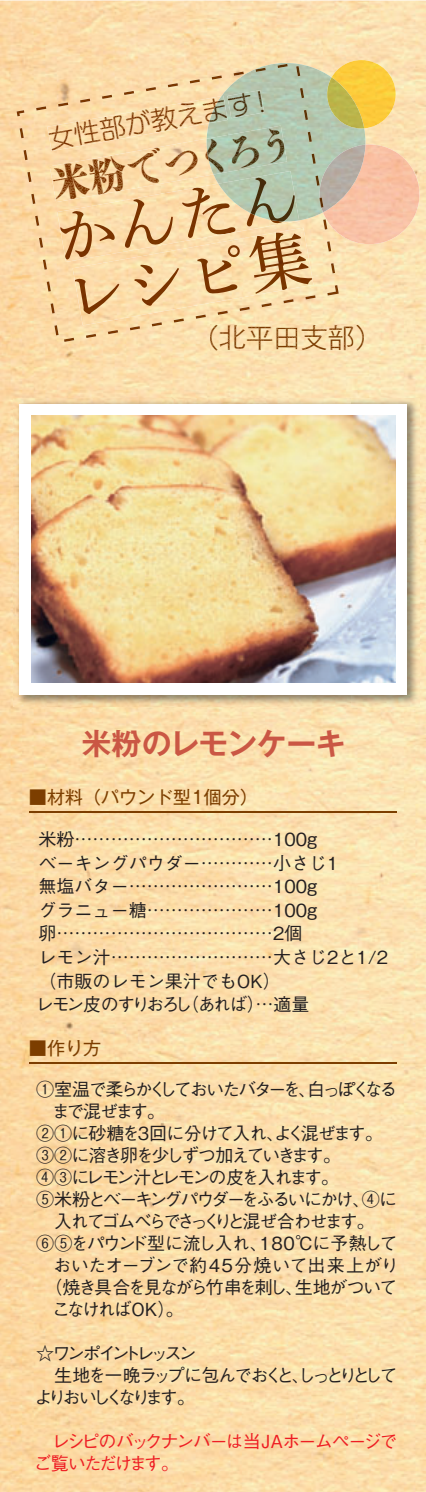
<style>
.page{position:relative;width:426px;height:1492px;background:#fff}
.page>*{position:absolute;margin:0;border:0;box-sizing:border-box;transform-origin:0 0}
.t1{font:39.6px "Shuei Shogo M Std H 90 pv RKSJ H";color:#7a3100;scale:.96 1}
.t2{font:30px "Gothic MB101 Pr 6 De Bold 90 pv RKSJ H";letter-spacing:-.025em;color:#ca5744}
.t3{font:27.2px "Gothic MB101 Pr 6 Light 90 pv RKSJ H";color:#7b3b00}
.t4{font:26px "Shin M Go Pro Light 90 pv RKSJ H";color:#7a3100}
.t5{font:18px/23.6px "Gothic BBB Pr 6 Medium 90 pv RKSJ H";color:#231f20}
.t6{font:18px "Gothic BBB Pr 6 Medium 90 pv RKSJ H";letter-spacing:-.105em;color:#231f20}
.t7{font:18px/22px "Gothic BBB Pr 6 Medium 90 pv RKSJ H";letter-spacing:-.215em;color:#231f20}
.t8{font:18px "Gothic BBB Pr 6 Medium 90 pv RKSJ H";letter-spacing:-.125em;color:#231f20}
.t9{font:18px "Gothic BBB Pr 6 Medium 90 pv RKSJ H";letter-spacing:-.165em;color:#231f20}
.t10{font:18px/22px "Gothic BBB Pr 6 Medium 90 pv RKSJ H";letter-spacing:-.115em;color:#ee1d23}
.t11{font:18px "Gothic BBB Pr 6 Medium 90 pv RKSJ H";letter-spacing:-.13em;color:#231f20}
.t12{font:18px "Gothic BBB Pr 6 Medium 90 pv RKSJ H";letter-spacing:-.08em;color:#231f20}
.t13{font:18px "Gothic BBB Pr 6 Medium 90 pv RKSJ H";letter-spacing:-.16em;color:#231f20}
.t14{font:18px "Gothic BBB Pr 6 Medium 90 pv RKSJ H";letter-spacing:-.04em;color:#231f20}
.t15{font:18px "Gothic MB101 Pr 6 Regular 90 pv RKSJ H";color:#7c3e00}
.s1{color:#7b3600}
.s2{color:#7a3000}
.s3{color:#462e0b}
.s4{color:#452a0a}
.s5{color:#462a0a}
.s6{color:#7b3700}
.s7{color:#793d00}
.s8{color:#7b3800}
</style>
<div class="page">
<img style="left:0;top:1px;width:425px;height:1490px">
<img style="left:13px;top:398px;width:406px;height:308px">
<div style="left:19px;top:404px;width:387px;height:290px;background:#fff"></div>
<img style="left:206px;top:63px;width:159px;height:153px">
<img style="left:322px;top:144px;width:96px;height:100px">
<img style="left:319px;top:145px;width:46px;height:67px">
<img style="left:331px;top:60px;width:64px;height:68px">
<img style="left:326px;top:77px;width:37px;height:51px">
<hr style="left:29px;top:1062px;width:366px;height:1px;background:#7c3e00">
<hr style="left:29px;top:811px;width:366px;height:1px;background:#7c3e00">
<img style="left:210px;top:325px;width:153px;height:26px">
<img style="left:50px;top:151px;width:163px;height:51px">
<img style="left:206px;top:126px;width:80px;height:48px">
<img style="left:60px;top:184px;width:158px;height:32px">
<img style="left:218px;top:171px;width:80px;height:45px">
<img style="left:241px;top:177px;width:25px;height:39px">
<img style="left:47px;top:96px;width:174px;height:55px">
<img style="left:208px;top:96px;width:19px;height:27px">
<img style="left:227px;top:90px;width:37px;height:28px">
<img style="left:35px;top:216px;width:303px;height:126px">
<svg style="left:319px;top:197px;width:4px;height:11px"></svg>
<svg style="left:31px;top:194px;width:4px;height:10px"></svg>
<svg style="left:315px;top:176px;width:4px;height:10px"></svg>
<svg style="left:27px;top:172px;width:4px;height:10px"></svg>
<svg style="left:311px;top:154px;width:4px;height:10px"></svg>
<svg style="left:23px;top:150px;width:5px;height:10px"></svg>
<svg style="left:307px;top:132px;width:4px;height:10px"></svg>
<svg style="left:20px;top:128px;width:4px;height:10px"></svg>
<svg style="left:303px;top:110px;width:4px;height:10px"></svg>
<img style="left:17px;top:95px;width:95px;height:21px">
<svg style="left:299px;top:88px;width:4px;height:10px"></svg>
<img style="left:124px;top:75px;width:97px;height:20px">
<svg style="left:295px;top:66px;width:5px;height:10px"></svg>
<svg style="left:233px;top:72px;width:10px;height:4px"></svg>
<img style="left:255px;top:64px;width:32px;height:8px">
<img style="left:31px;top:416px;width:364px;height:266px">
<p class="t4" style="left:47px;top:130px;width:230px;rotate:-10deg">女性部<span class="s1">が</span><span class="s2">教</span><span class="s1">え</span>ま<span class="s3">す</span><span class="s4">！</span></p>
<p class="t1" style="left:49px;top:170px;width:257px;rotate:-10deg">米粉でつく<span class="s5">ろう</span></p>
<p class="t3" style="left:191px;top:328px;width:192px">（<span class="s6">北</span><span class="s7">平</span><span class="s8">田</span><span class="s6">支</span>部）</p>
<p class="t2" style="left:81px;top:732px;width:265px">米粉のレモンケーキ</p>
<p class="t15" style="left:29px;top:790px;width:230px">■材料（パウンド型1個分）</p>
<p class="t5" style="left:36px;top:829px;width:353px">米粉……………………………100g<br>ベーキングパウダー…………小さじ1<br>無塩バター……………………100g<br>グラニュー糖…………………100g卵………………………………2個<br>レモン汁………………………大さじ2と1/2（市販のレモン果汁でもOK）<br>レモン皮のすりおろし（あれば）…適量</p>
<p class="t15" style="left:29px;top:1041px;width:73px">■作り方</p>
<p class="t9" style="left:36px;top:1082px;width:362px">①室温で柔らかくしておいたバターを、白っぽくなる</p>
<p class="t6" style="left:52px;top:1104px;width:115px">まで混ぜます。</p>
<p class="t12" style="left:36px;top:1126px;width:348px">②①に砂糖を３回に分けて入れ、よく混ぜます。</p>
<p class="t8" style="left:36px;top:1148px;width:306px">③②に溶き卵を少しずつ加えていきます。</p>
<p class="t8" style="left:36px;top:1170px;width:304px">④③にレモン汁とレモンの皮を入れます。</p>
<p class="t11" style="left:36px;top:1192px;width:362px">⑤米粉とベーキングパウダーをふるいにかけ、④に</p>
<p class="t13" style="left:54px;top:1214px;width:322px">入れてゴムべらでさっくりと混ぜ合わせます。</p>
<p class="t6" style="left:36px;top:1236px;width:362px">⑥⑤をパウンド型に流し入れ、１８０℃に予熱して</p>
<p class="t14" style="left:53px;top:1258px;width:346px">おいたオーブンで約４５分焼いて出来上がり</p>
<p class="t6" style="left:44px;top:1280px;width:353px">（焼き具合を見ながら竹串を刺し、生地がついて</p>
<p class="t9" style="left:52px;top:1302px;width:133px">こなければＯＫ）。</p>
<p class="t7" style="left:34px;top:1344px;width:364px">☆ワンポイントレッスン<br>　生地を一晩ラップに包んでおくと、しっとりとしてよりおいしくなります。</p>
<p class="t10" style="left:34px;top:1432px;width:364px">　レシピのバックナンバーは当ＪＡホームページでご覧いただけます。</p>
</div>
